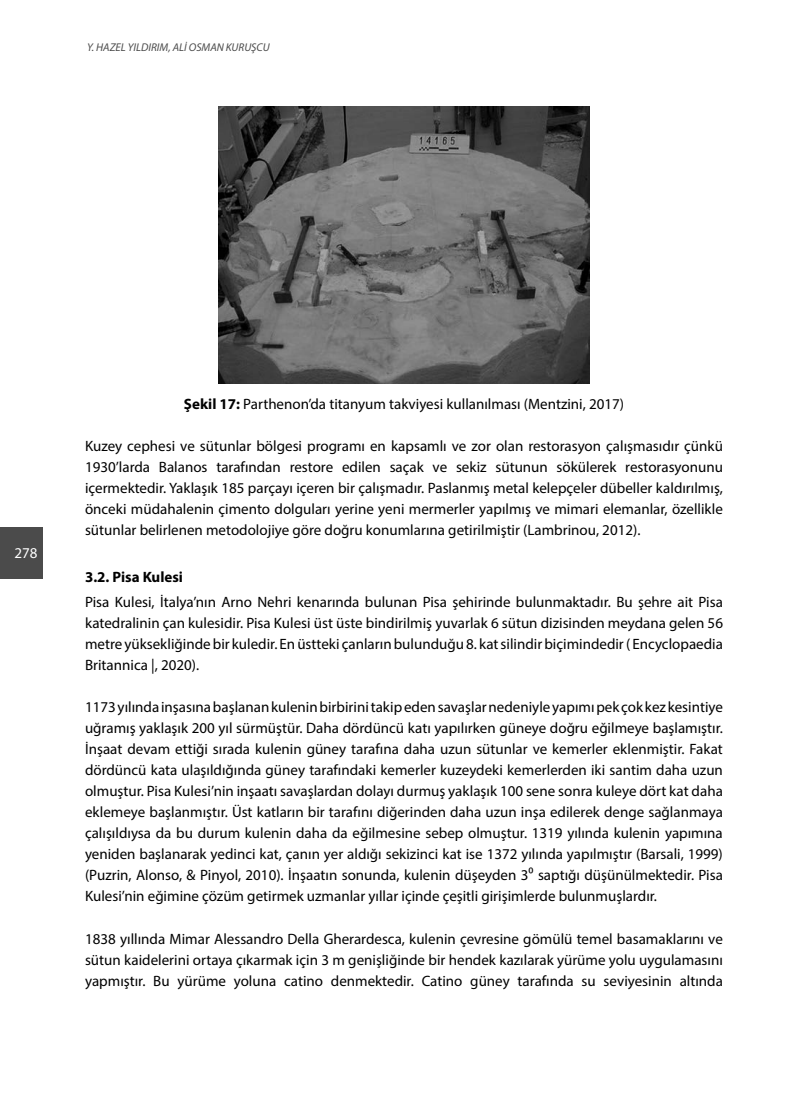
<style>
.page{position:relative;width:808px;height:1106px;background:#fff}
.page>*{position:absolute;margin:0;border:0;box-sizing:border-box;transform-origin:0 0}
.t1{font:15px/21px "Myriad Pro";color:#000;text-align:justify}
.t2{font:700 15px "Myriad Pro";color:#000}
.t3{font:15px "Myriad Pro";color:#fff}
.t4{font:italic 11.25px "Myriad Pro";color:#4b4b4b}
.s1{font-weight:700}
</style>
<div class="page">
<div style="left:0;top:527px;width:43px;height:51px;background:#4b4b4b"></div>
<img style="left:219px;top:106px;width:370px;height:277px">
<p class="t4" style="left:87px;top:40px;width:184px">Y. HAZEL YILDIRIM, ALİ OSMAN KURUŞCU</p>
<p class="t3" style="left:15px;top:543px;width:25px">278</p>
<p class="t1" style="left:184px;top:393px;width:442px"><span class="s1">Şekil 17:</span> Parthenon’da titanyum takviyesi kullanılması (Mentzini, 2017)</p>
<p class="t1" style="left:85px;top:435px;width:639px">Kuzey cephesi ve sütunlar bölgesi programı en kapsamlı ve zor olan restorasyon çalışmasıdır çünkü 1930’larda Balanos tarafından restore edilen saçak ve sekiz sütunun sökülerek restorasyonunu içermektedir. Yaklaşık 185 parçayı içeren bir çalışmadır. Paslanmış metal kelepçeler dübeller kaldırılmış, önceki müdahalenin çimento dolguları yerine yeni mermerler yapılmış ve mimari elemanlar, özellikle sütunlar belirlenen metodolojiye göre doğru konumlarına getirilmiştir (Lambrinou, 2012).</p>
<p class="t2" style="left:85px;top:567px;width:99px">3.2. Pisa Kulesi</p>
<p class="t1" style="left:85px;top:591px;width:639px">Pisa Kulesi, İtalya’nın Arno Nehri kenarında bulunan Pisa şehirinde bulunmaktadır. Bu şehre ait Pisa katedralinin çan kulesidir. Pisa Kulesi üst üste bindirilmiş yuvarlak 6 sütun dizisinden meydana gelen 56 metre yüksekliğinde bir kuledir. En üstteki çanların bulunduğu 8. kat silindir biçimindedir ( Encyclopaedia Britannica |, 2020).</p>
<p class="t1" style="left:85px;top:696px;width:639px">1173 yılında inşasına başlanan kulenin birbirini takip eden savaşlar nedeniyle yapımı pek çok kez kesintiye uğramış yaklaşık 200 yıl sürmüştür. Daha dördüncü katı yapılırken güneye doğru eğilmeye başlamıştır.<br>İnşaat devam ettiği sırada kulenin güney tarafına daha uzun sütunlar ve kemerler eklenmiştir. Fakat dördüncü kata ulaşıldığında güney tarafındaki kemerler kuzeydeki kemerlerden iki santim daha uzun olmuştur. Pisa Kulesi’nin inşaatı savaşlardan dolayı durmuş yaklaşık 100 sene sonra kuleye dört kat daha eklemeye başlanmıştır. Üst katların bir tarafını diğerinden daha uzun inşa edilerek denge sağlanmaya çalışıldıysa da bu durum kulenin daha da eğilmesine sebep olmuştur. 1319 yılında kulenin yapımına yeniden başlanarak yedinci kat, çanın yer aldığı sekizinci kat ise 1372 yılında yapılmıştır (Barsali, 1999) (Puzrin, Alonso, &amp; Pinyol, 2010). İnşaatın sonunda, kulenin düşeyden 3⁰ saptığı düşünülmektedir. Pisa Kulesi’nin eğimine çözüm getirmek uzmanlar yıllar içinde çeşitli girişimlerde bulunmuşlardır.</p>
<p class="t1" style="left:85px;top:928px;width:639px">1838 yıllında Mimar Alessandro Della Gherardesca, kulenin çevresine gömülü temel basamaklarını ve sütun kaidelerini ortaya çıkarmak için 3 m genişliğinde bir hendek kazılarak yürüme yolu uygulamasını yapmıştır. Bu yürüme yoluna catino denmektedir. Catino güney tarafında su seviyesinin altında</p>
</div>
